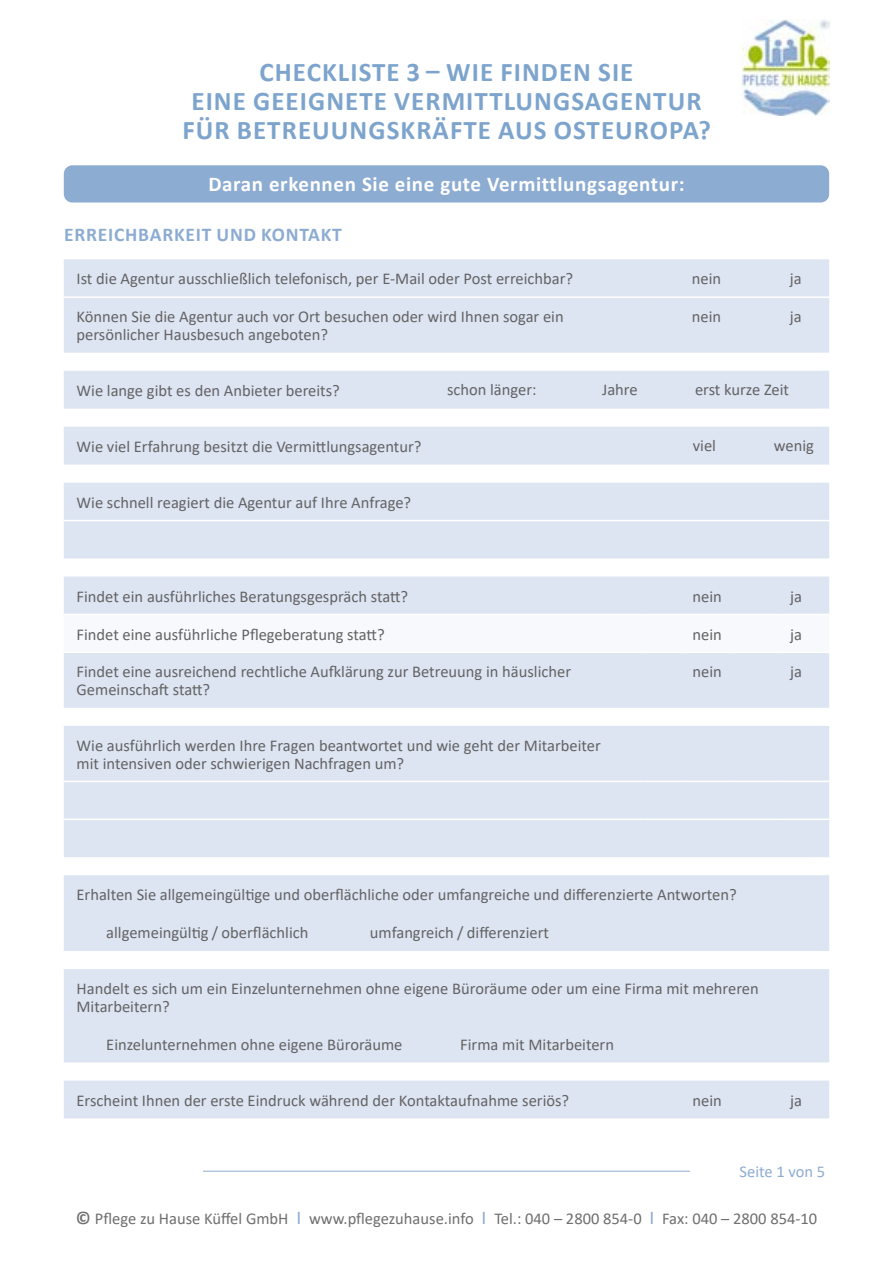
<style>
.page{position:relative;width:893px;height:1263px;background:#fff}
.page>*{position:absolute;margin:0;border:0;box-sizing:border-box;transform-origin:0 0}
.t1{font:700 27px/28.8px "Calibri";letter-spacing:.04em;color:#7da4cc;text-align:center}
.t2{font:700 21px "Calibri";letter-spacing:.03em;color:#fff}
.t3{font:700 19.5px "Calibri";letter-spacing:.04em;color:#8dacd2}
.t4{font:16.5px/17.5px "Calibri";color:#646363}
.t5{font:16.5px "Calibri";color:#706f6f}
.t6{font:16.5px "Calibri";color:#8dacd2}
.s1{font-weight:700;font-size:18px}
.s2{font-size:19.5px;color:#8dacd2}
</style>
<div class="page">
<div style="left:64px;top:726px;width:765px;height:131px;background:#dde5f3"></div>
<hr style="left:64px;top:781px;width:581px;height:1px;background:#fff">
<hr style="left:645px;top:781px;width:39px;height:1px;background:#fff">
<hr style="left:684px;top:781px;width:51px;height:1px;background:#fff">
<hr style="left:735px;top:781px;width:42px;height:1px;background:#fff">
<hr style="left:777px;top:781px;width:52px;height:1px;background:#fff">
<hr style="left:64px;top:818px;width:581px;height:2px;background:#fff">
<hr style="left:645px;top:818px;width:39px;height:2px;background:#fff">
<hr style="left:684px;top:818px;width:51px;height:2px;background:#fff">
<hr style="left:735px;top:818px;width:42px;height:2px;background:#fff">
<hr style="left:777px;top:818px;width:52px;height:2px;background:#fff">
<div style="left:64px;top:427px;width:765px;height:38px;background:#dde5f3"></div>
<hr style="left:203px;top:1171px;width:487px;height:1px;background:#8dacd2">
<div style="left:64px;top:165px;width:765px;height:38px;background:#8dacd2;border-radius:9px"></div>
<div style="left:64px;top:259px;width:765px;height:94px;background:#dde5f3"></div>
<hr style="left:64px;top:296px;width:578px;height:2px;background:#fff">
<hr style="left:642px;top:296px;width:187px;height:2px;background:#fff">
<div style="left:64px;top:371px;width:765px;height:38px;background:#dde5f3"></div>
<div style="left:64px;top:483px;width:765px;height:75px;background:#dde5f3"></div>
<hr style="left:64px;top:520px;width:581px;height:1px;background:#fff">
<hr style="left:645px;top:520px;width:39px;height:1px;background:#fff">
<hr style="left:684px;top:520px;width:51px;height:1px;background:#fff">
<hr style="left:735px;top:520px;width:42px;height:1px;background:#fff">
<hr style="left:777px;top:520px;width:52px;height:1px;background:#fff">
<div style="left:64px;top:576px;width:765px;height:132px;background:#dde5f3"></div>
<svg style="left:64px;top:615px;width:765px;height:37px"></svg>
<hr style="left:64px;top:614px;width:581px;height:1px;background:#fff">
<hr style="left:645px;top:614px;width:39px;height:1px;background:#fff">
<hr style="left:684px;top:614px;width:51px;height:1px;background:#fff">
<hr style="left:735px;top:614px;width:42px;height:1px;background:#fff">
<hr style="left:777px;top:614px;width:52px;height:1px;background:#fff">
<hr style="left:64px;top:652px;width:581px;height:1px;background:#fff">
<hr style="left:645px;top:652px;width:39px;height:1px;background:#fff">
<hr style="left:684px;top:652px;width:51px;height:1px;background:#fff">
<hr style="left:735px;top:652px;width:42px;height:1px;background:#fff">
<hr style="left:777px;top:652px;width:52px;height:1px;background:#fff">
<div style="left:64px;top:875px;width:765px;height:76px;background:#dde5f3"></div>
<div style="left:64px;top:969px;width:765px;height:93px;background:#dde5f3"></div>
<div style="left:64px;top:1080px;width:765px;height:38px;background:#dde5f3"></div>
<img style="left:741px;top:20px;width:88px;height:96px">
<h1 class="t1" style="left:182px;top:57px;width:530px">CHECKLISTE 3 – WIE FINDEN SIE<br>EINE GEEIGNETE VERMITTLUNGSAGENTUR<br>FÜR BETREUUNGSKRÄFTE AUS OSTEUROPA?</h1>
<p class="t2" style="left:208px;top:169px;width:478px">Daran erkennen Sie eine gute Vermittlungsagentur:</p>
<p class="t3" style="left:64px;top:221px;width:279px">ERREICHBARKEIT UND KONTAKT</p>
<p class="t4" style="left:77px;top:270px;width:498px">Ist die Agentur ausschließlich telefonisch, per E-Mail oder Post erreichbar?</p>
<p class="t4" style="left:77px;top:308px;width:489px">Können Sie die Agentur auch vor Ort besuchen oder wird Ihnen sogar ein persönlicher Hausbesuch angeboten?</p>
<p class="t4" style="left:692px;top:270px;width:31px">nein</p>
<p class="t4" style="left:692px;top:307px;width:31px">nein</p>
<p class="t4" style="left:790px;top:270px;width:13px">ja</p>
<p class="t4" style="left:790px;top:307px;width:13px">ja</p>
<p class="t4" style="left:77px;top:381px;width:265px">Wie lange gibt es den Anbieter bereits?</p>
<p class="t4" style="left:447px;top:380px;width:91px">schon länger:</p>
<p class="t4" style="left:602px;top:380px;width:37px">Jahre</p>
<p class="t4" style="left:695px;top:380px;width:96px">erst kurze Zeit</p>
<p class="t4" style="left:77px;top:437px;width:346px">Wie viel Erfahrung besitzt die Vermittlungsagentur?</p>
<p class="t4" style="left:77px;top:493px;width:336px">Wie schnell reagiert die Agentur auf Ihre Anfrage?</p>
<p class="t4" style="left:693px;top:437px;width:25px">viel</p>
<p class="t4" style="left:774px;top:437px;width:42px">wenig</p>
<p class="t4" style="left:77px;top:587px;width:333px">Findet ein ausführliches Beratungsgespräch statt?</p>
<p class="t4" style="left:692px;top:587px;width:31px">nein</p>
<p class="t4" style="left:790px;top:587px;width:13px">ja</p>
<p class="t4" style="left:77px;top:625px;width:310px">Findet eine ausführliche Pflegeberatung statt?</p>
<p class="t4" style="left:692px;top:625px;width:31px">nein</p>
<p class="t4" style="left:790px;top:625px;width:13px">ja</p>
<p class="t4" style="left:77px;top:663px;width:496px">Findet eine ausreichend rechtliche Aufklärung zur Betreuung in häuslicher<br>Gemeinschaft statt?</p>
<p class="t4" style="left:692px;top:663px;width:31px">nein</p>
<p class="t4" style="left:790px;top:663px;width:13px">ja</p>
<p class="t4" style="left:77px;top:736px;width:526px">Wie ausführlich werden Ihre Fragen beantwortet und wie geht der Mitarbeiter mit intensiven oder schwierigen Nachfragen um?</p>
<p class="t4" style="left:77px;top:886px;width:662px">Erhalten Sie allgemeingültige und oberflächliche oder umfangreiche und differenzierte Antworten?</p>
<p class="t4" style="left:106px;top:923px;width:204px">allgemeingültig / oberflächlich</p>
<p class="t4" style="left:370px;top:923px;width:181px">umfangreich / differenziert</p>
<p class="t4" style="left:77px;top:979px;width:684px">Handelt es sich um ein Einzelunternehmen ohne eigene Büroräume oder um eine Firma mit mehreren<br>Mitarbeitern?</p>
<p class="t4" style="left:106px;top:1035px;width:298px">Einzelunternehmen ohne eigene Büroräume</p>
<p class="t4" style="left:460px;top:1035px;width:155px">Firma mit Mitarbeitern</p>
<p class="t4" style="left:77px;top:1091px;width:494px">Erscheint Ihnen der erste Eindruck während der Kontaktaufnahme seriös?</p>
<p class="t4" style="left:692px;top:1091px;width:31px">nein</p>
<p class="t4" style="left:790px;top:1091px;width:13px">ja</p>
<p class="t6" style="left:740px;top:1160px;width:87px">Seite 1 von 5</p>
<p class="t5" style="left:76px;top:1206px;width:743px"><span class="s1">©</span> Pflege zu Hause Küffel GmbH <span class="s2">I</span> www.pflegezuhause.info <span class="s2">I</span> Tel.: 040 – 2800 854-0 <span class="s2">I</span> Fax: 040 – 2800 854-10</p>
</div>
